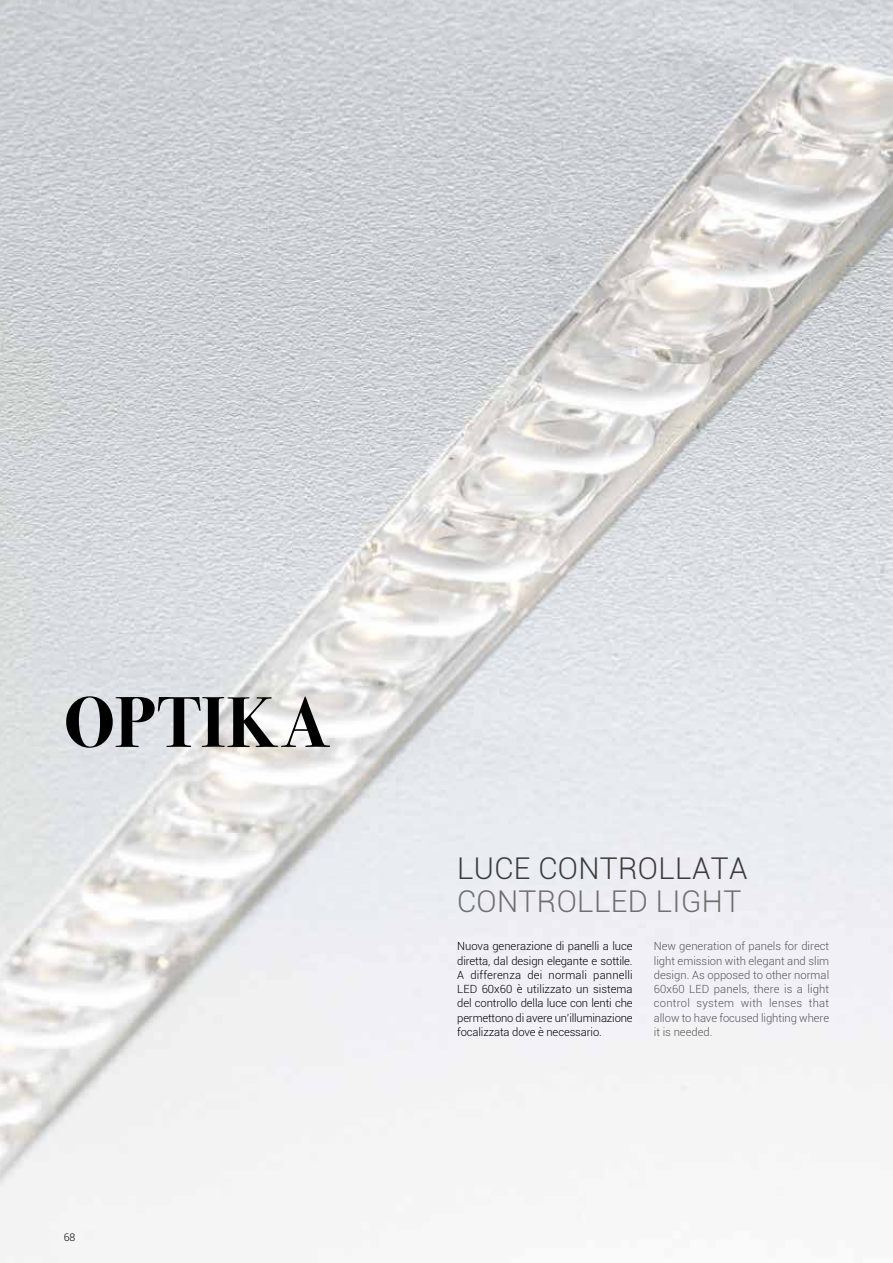
<style>
.page{position:relative;width:893px;height:1263px;background:#fff}
.page>*{position:absolute;margin:0;border:0;box-sizing:border-box;transform-origin:0 0}
.t1{font:700 72px "Bodoni Svty Two ITCTT";letter-spacing:.015em;color:#000}
.t2{font:300 30px "Roboto";letter-spacing:.01em;color:#3d3c3b}
.t3{font:300 30px "Roboto";letter-spacing:.01em;color:#706f6f}
.t4{font:300 11.25px/14.2px "Roboto";letter-spacing:-.01em;color:#000;text-align:justify}
.t5{font:300 11.25px/14.2px "Roboto";letter-spacing:-.005em;color:#575756;text-align:justify}
.t6{font:300 10.5px "Roboto";color:#000}
</style>
<div class="page">
<img style="left:0;top:0;width:893px;height:1263px">
<h1 class="t1" style="left:64px;top:663px;width:267px">OPTIKA</h1>
<p class="t6" style="left:64px;top:1230px;width:13px">68</p>
<h2 class="t2" style="left:457px;top:848px;width:292px">LUCE CONTROLLATA</h2>
<h2 class="t3" style="left:457px;top:881px;width:286px">CONTROLLED LIGHT</h2>
<p class="t5" style="left:654px;top:939px;width:177px">New generation of panels for direct light emission with elegant and slim design. As opposed to other normal 60x60 LED panels, there is a light control system with lenses that allow to have focused lighting where it is needed.</p>
<p class="t4" style="left:457px;top:939px;width:177px">Nuova generazione di panelli a luce diretta, dal design elegante e sottile.<br>A differenza dei normali pannelli LED 60x60 è utilizzato un sistema del controllo della luce con lenti che permettono di avere un’illuminazione focalizzata dove è necessario.</p>
</div>
